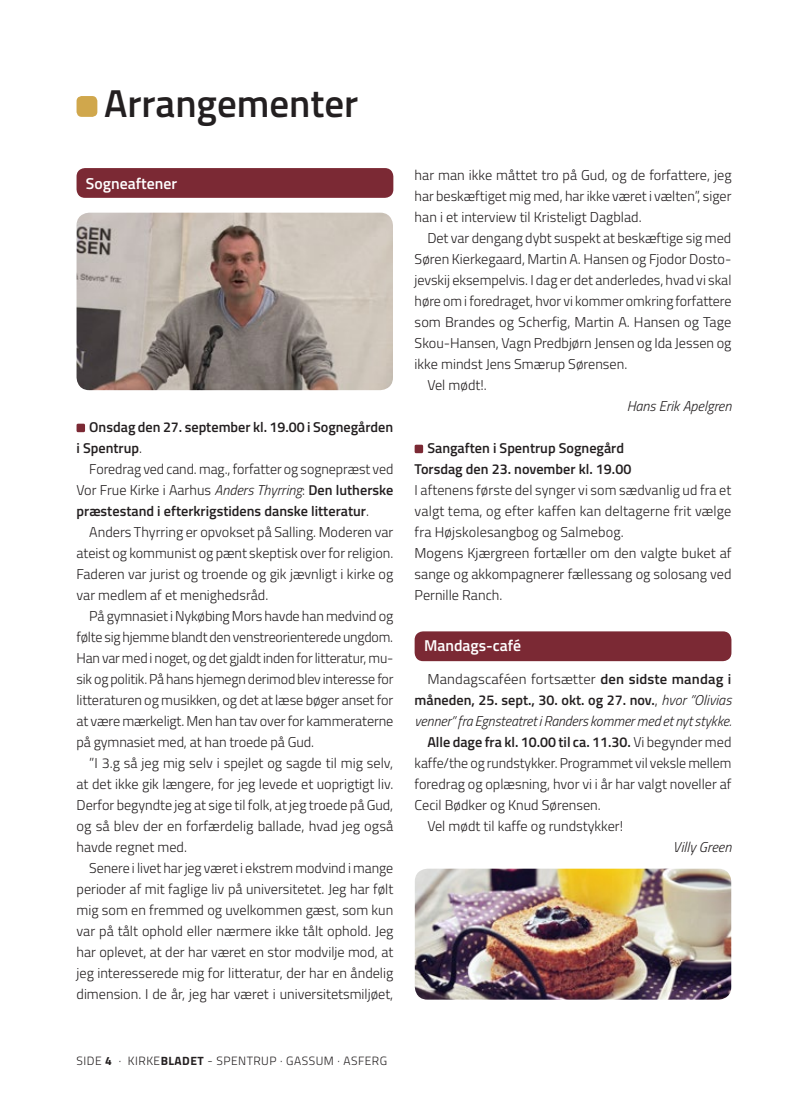
<style>
.page{position:relative;width:808px;height:1106px;background:#fff}
.page>*{position:absolute;margin:0;border:0;box-sizing:border-box;transform-origin:0 0}
.t1{font:600 39px "Titillium";color:#231f20}
.t2{font:600 15.75px "Titillium";color:#fff}
.t3{font:300 14.25px/21px "Titillium";color:#231f20;text-align:justify}
.t4{font:600 14.25px/21px "Titillium";color:#231f20}
.t5{font:italic 300 14.25px "Titillium";letter-spacing:-.005em;color:#231f20}
.t6{font:300 12px "Titillium";letter-spacing:.04em;color:#231f20}
.s1{font-weight:300}
.s2{font-style:italic}
.s3{font-weight:600}
.s4{font-weight:300;font-style:italic}
.s5{font-weight:700}
</style>
<div class="page">
<div style="left:77px;top:168px;width:316px;height:30px;background:#7b2934;border-radius:9px"></div>
<div style="left:415px;top:631px;width:316px;height:30px;background:#7b2934;border-radius:9px"></div>
<div style="left:415px;top:444px;width:8px;height:9px;background:#7b2934;border-radius:2px"></div>
<img style="left:77px;top:213px;width:316px;height:177px">
<img style="left:415px;top:868px;width:316px;height:131px">
<div style="left:77px;top:96px;width:20px;height:21px;background:#d0a74c;border-radius:5px"></div>
<div style="left:77px;top:423px;width:8px;height:9px;background:#7b2934;border-radius:2px"></div>
<h1 class="t1" style="left:104px;top:74px;width:256px">Arrangementer</h1>
<p class="t2" style="left:86px;top:172px;width:93px">Sogneaftener</p>
<p class="t4" style="left:77px;top:416px;width:318px;text-indent:13px">Onsdag den 27. september kl. 19.00 i Sognegården i Spentrup<span class="s1">.</span></p>
<p class="t3" style="left:77px;top:458px;width:318px;text-indent:13px">Foredrag ved cand. mag., forfatter og sognepræst ved Vor Frue Kirke i Aarhus <span class="s2">Anders Thyrring</span>: <span class="s3">Den lutherske præstestand i efterkrigstidens danske litteratur</span>.</p>
<p class="t3" style="left:77px;top:521px;width:318px;text-indent:13px">Anders Thyrring er opvokset på Salling. Moderen var ateist og kommunist og pænt skeptisk over for religion.<br>Faderen var jurist og troende og gik jævnligt i kirke og var medlem af et menighedsråd.</p>
<p class="t3" style="left:77px;top:605px;width:318px;text-indent:13px">På gymnasiet i Nykøbing Mors havde han medvind og følte sig hjemme blandt den venstreorienterede ungdom.<br>Han var med i noget, og det gjaldt inden for litteratur, mu&shy;sik og politik. På hans hjemegn derimod blev interesse for litteraturen og musikken, og det at læse bøger anset for at være mærkeligt. Men han tav over for kammeraterne på gymnasiet med, at han troede på Gud.</p>
<p class="t3" style="left:77px;top:752px;width:318px;text-indent:13px">”I 3.g så jeg mig selv i spejlet og sagde til mig selv, at det ikke gik længere, for jeg levede et uoprigtigt liv.<br>Derfor begyndte jeg at sige til folk, at jeg troede på Gud, og så blev der en forfærdelig ballade, hvad jeg også havde regnet med.</p>
<p class="t3" style="left:77px;top:857px;width:318px;text-indent:13px">Senere i livet har jeg været i ekstrem modvind i mange perioder af mit faglige liv på universitetet. Jeg har følt mig som en fremmed og uvelkommen gæst, som kun var på tålt ophold eller nærmere ikke tålt ophold. Jeg har oplevet, at der har været en stor modvilje mod, at jeg interesserede mig for litteratur, der har en åndelig dimension. I de år, jeg har været i universitetsmiljøet,</p>
<p class="t3" style="left:415px;top:164px;width:318px">har man ikke måttet tro på Gud, og de forfattere, jeg har beskæftiget mig med, har ikke været i vælten”, siger han i et interview til Kristeligt Dagblad.</p>
<p class="t3" style="left:427px;top:227px;width:305px">Det var dengang dybt suspekt at beskæftige sig med</p>
<p class="t3" style="left:415px;top:248px;width:318px">Søren Kierkegaard, Martin A. Hansen og Fjodor Dosto-</p>
<p class="t3" style="left:415px;top:269px;width:318px">jevskij eksempelvis. I dag er det anderledes, hvad vi skal</p>
<p class="t3" style="left:415px;top:290px;width:318px">høre om i foredraget, hvor vi kommer omkring forfattere</p>
<p class="t3" style="left:415px;top:311px;width:318px">som Brandes og Scherfig, Martin A. Hansen og Tage</p>
<p class="t3" style="left:415px;top:332px;width:318px">Skou-Hansen, Vagn Predbjørn Jensen og Ida Jessen og</p>
<p class="t3" style="left:415px;top:353px;width:214px">ikke mindst Jens Smærup Sørensen.</p>
<p class="t3" style="left:427px;top:374px;width:61px">Vel mødt!.</p>
<p class="t5" style="left:627px;top:396px;width:106px">Hans Erik Apelgren</p>
<p class="t4" style="left:415px;top:437px;width:218px;text-align:center">Sangaften i Spentrup Sognegård<br>Torsdag den 23. november kl. 19.00</p>
<p class="t3" style="left:415px;top:479px;width:318px;text-align:left">I aftenens første del synger vi som sædvanlig ud fra et valgt tema, og efter kaffen kan deltagerne frit vælge fra Højskolesangbog og Salmebog.<br>Mogens Kjærgreen fortæller om den valgte buket af sange og akkompagnerer fællessang og solosang ved Pernille Ranch.</p>
<p class="t2" style="left:424px;top:634px;width:98px">Mandags-café</p>
<p class="t3" style="left:427px;top:668px;width:306px">Mandagscaféen fortsætter <span class="s3">den sidste mandag i</span></p>
<p class="t4" style="left:415px;top:689px;width:318px">måneden, 25. sept., 30. okt. og 27. nov.<span class="s1">,</span> <span class="s4">hvor ”Olivias</span></p>
<p class="t5" style="left:415px;top:711px;width:318px">venner” fra Egnsteatret i Randers kommer med et nyt stykke.</p>
<p class="t4" style="left:427px;top:731px;width:306px">Alle dage fra kl. 10.00 til ca. 11.30. <span class="s1">Vi begynder med</span></p>
<p class="t3" style="left:415px;top:752px;width:318px">kaffe/the og rundstykker. Programmet vil veksle mellem</p>
<p class="t3" style="left:415px;top:773px;width:318px">foredrag og oplæsning, hvor vi i år har valgt noveller af</p>
<p class="t3" style="left:415px;top:794px;width:188px">Cecil Bødker og Knud Sørensen.</p>
<p class="t3" style="left:427px;top:815px;width:197px">Vel mødt til kaffe og rundstykker!</p>
<p class="t5" style="left:673px;top:837px;width:60px">Villy Green</p>
<p class="t6" style="left:77px;top:1052px;width:312px">SIDE <span class="s5">4</span> · KIRKE<span class="s5">BLADET</span> - SPENTRUP · GASSUM · ASFERG</p>
</div>
